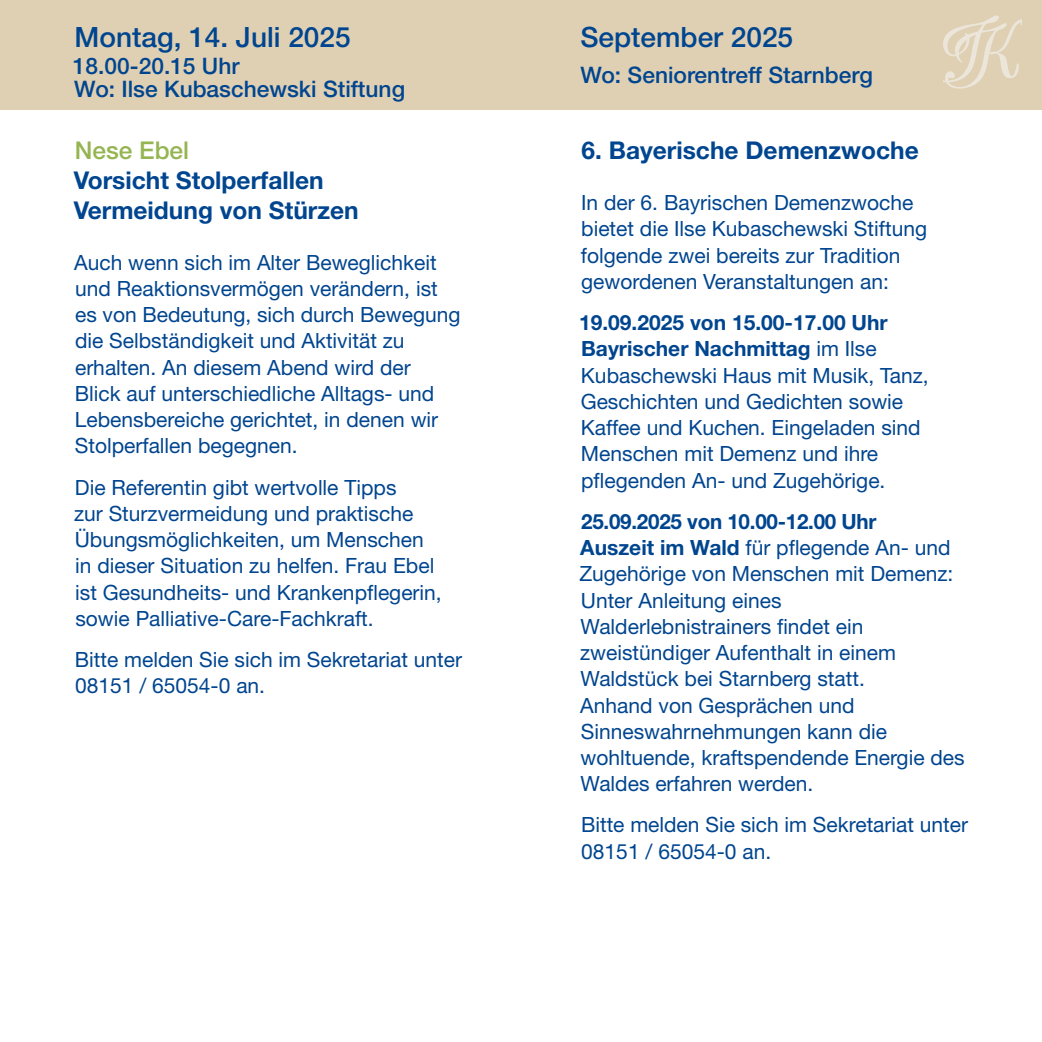
<style>
.page{position:relative;width:1042px;height:1042px;background:#fff}
.page>*{position:absolute;margin:0;border:0;box-sizing:border-box;transform-origin:0 0}
.t1{font:500 28px "Helvetica Neue LT";color:#00458f}
.t2{font:700 24.5px/29.8px "Helvetica Neue LT";color:#00458f}
.t3{font:500 24.5px "Helvetica Neue LT";color:#95b552}
.t4{font:500 22.75px/22.8px "Helvetica Neue LT";color:#00458f}
.t5{font:21px/26.2px "Helvetica Neue LT";color:#00458f}
.s1{font-weight:700}
</style>
<div class="page">
<div style="left:0;top:0;width:1042px;height:109px;background:#e0d0b3"></div>
<svg style="left:943px;top:15px;width:78px;height:74px"></svg>
<h1 class="t1" style="left:75px;top:20px;width:277px">Montag, 14. Juli 2025</h1>
<p class="t4" style="left:73px;top:55px;width:334px">18.00-20.15 Uhr<br>Wo: Ilse Kubaschewski Stiftung</p>
<p class="t3" style="left:75px;top:136px;width:116px">Nese Ebel</p>
<p class="t2" style="left:74px;top:165px;width:287px">Vorsicht Stolperfallen<br>Vermeidung von Stürzen</p>
<p class="t5" style="left:74px;top:249px;width:388px">Auch wenn sich im Alter Beweglichkeit und Reaktionsvermögen verändern, ist es von Bedeutung, sich durch Bewegung die Selbständigkeit und Aktivität zu erhalten. An diesem Abend wird der Blick auf unterschiedliche Alltags- und Lebensbereiche gerichtet, in denen wir Stolperfallen begegnen.</p>
<p class="t5" style="left:74px;top:474px;width:369px">Die Referentin gibt wertvolle Tipps<br>zur Sturzvermeidung und praktische Übungsmöglichkeiten, um Menschen in dieser Situation zu helfen. Frau Ebel ist Gesundheits- und Krankenpflegerin, sowie Palliative-Care-Fachkraft.</p>
<p class="t5" style="left:75px;top:646px;width:389px">Bitte melden Sie sich im Sekretariat unter<br>08151 / 65054-0 an.</p>
<h1 class="t1" style="left:580px;top:20px;width:214px">September 2025</h1>
<p class="t4" style="left:580px;top:64px;width:294px">Wo: Seniorentreff Starnberg</p>
<p class="t2" style="left:581px;top:135px;width:339px">6. Bayerische Demenzwoche</p>
<p class="t5" style="left:581px;top:189px;width:348px">In der 6. Bayrischen Demenzwoche bietet die Ilse Kubaschewski Stiftung folgende zwei bereits zur Tradition gewordenen Veranstaltungen an:</p>
<p class="t5" style="left:579px;top:309px;width:351px"><span class="s1">19.09.2025 von 15.00-17.00 Uhr<br>Bayrischer Nachmittag</span> im Ilse<br>Kubaschewski Haus mit Musik, Tanz,<br>Geschichten und Gedichten sowie<br>Kaffee und Kuchen. Eingeladen sind<br>Menschen mit Demenz und ihre pflegenden An- und Zugehörige.</p>
<p class="t5" style="left:579px;top:508px;width:387px"><span class="s1">25.09.2025 von 10.00-12.00 Uhr<br>Auszeit im Wald</span> für pflegende An- und<br>Zugehörige von Menschen mit Demenz:<br>Unter Anleitung eines<br>Walderlebnistrainers findet ein zweistündiger Aufenthalt in einem<br>Waldstück bei Starnberg statt.<br>Anhand von Gesprächen und<br>Sinneswahrnehmungen kann die wohltuende, kraftspendende Energie des<br>Waldes erfahren werden.</p>
<p class="t5" style="left:581px;top:811px;width:389px">Bitte melden Sie sich im Sekretariat unter<br>08151 / 65054-0 an.</p>
</div>
